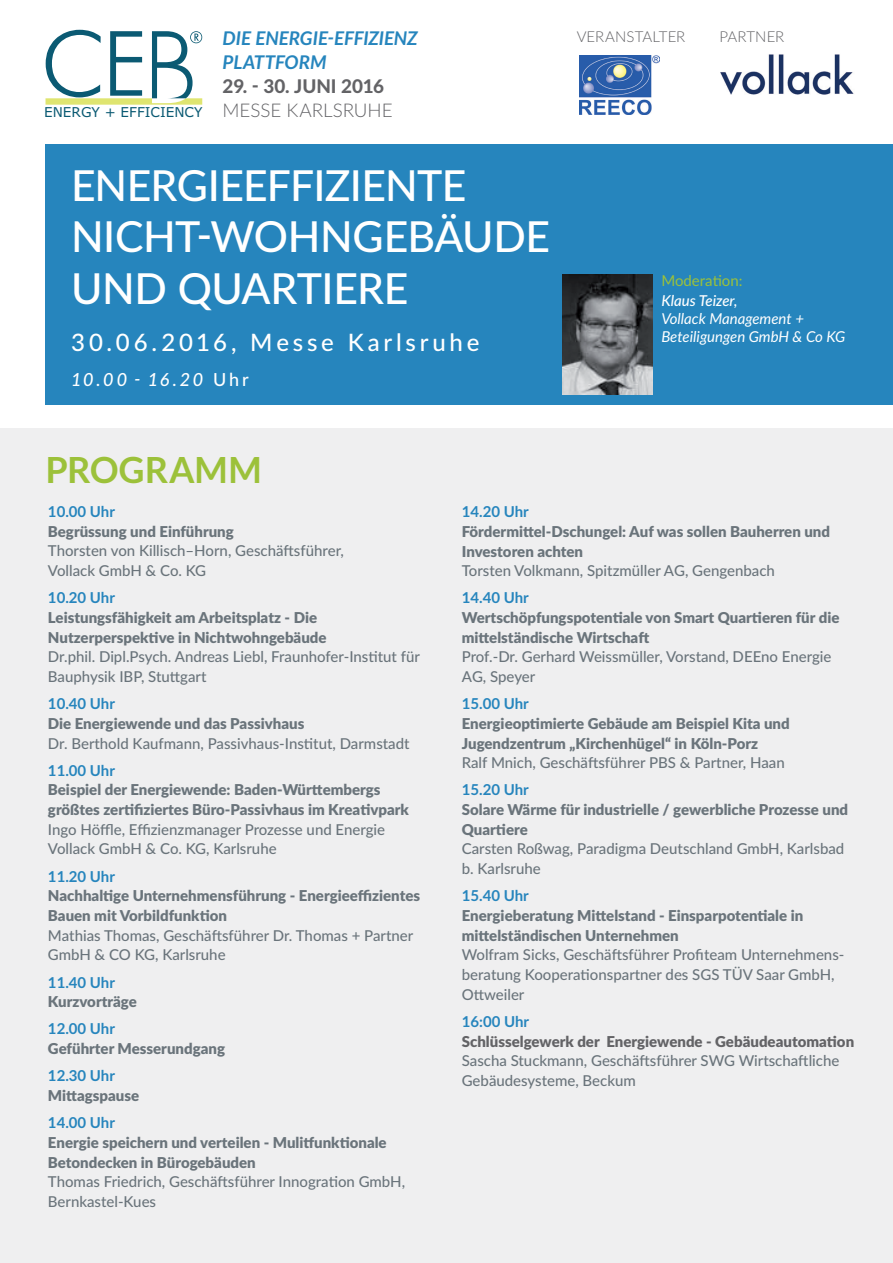
<style>
.page{position:relative;width:893px;height:1263px;background:#fff}
.page>*{position:absolute;margin:0;border:0;box-sizing:border-box;transform-origin:0 0}
.t1{font:500 42.75px/51.3px "Lato";letter-spacing:-.015em;color:#fff}
.t2{font:700 36px "Lato";letter-spacing:-.005em;color:#9cc13a}
.t3{font:500 24px "Lato";letter-spacing:.155em;color:#fff}
.t4{font:italic 700 18.9px "Lato";letter-spacing:-.01em;color:#2685bd}
.t5{font:800 18.9px "Lato";color:#636366}
.t6{font:300 18.9px "Lato";letter-spacing:-.005em;color:#636366}
.t7{font:italic 500 18px "Lato";letter-spacing:.12em;color:#fff}
.t8{font:500 15px/19.6px "Lato";color:#6a747b}
.t9{font:900 15px/19.6px "Lato";color:#6a747b}
.t10{font:700 15px "Lato";color:#2685bd}
.t11{font:900 15px "Lato";color:#636366}
.t12{font:italic 15px/18px "Lato";color:#fff}
.t13{font:300 15px "Lato";letter-spacing:.005em;color:#636366}
.t14{font:italic 500 15px "Lato";color:#fff}
.t15{font:15px "Lato";color:#9cc13a}
.t16{font:13.65px "Verdana";color:#0b5a73}
.s1{font-style:normal}
</style>
<div class="page">
<div style="left:45px;top:144px;width:848px;height:260px;background:#2685bd"></div>
<div style="left:0;top:428px;width:893px;height:835px;background:#efeff0"></div>
<svg style="left:46px;top:30px;width:156px;height:75px"></svg>
<img style="left:580px;top:55px;width:79px;height:59px">
<img style="left:720px;top:54px;width:134px;height:41px">
<img style="left:562px;top:274px;width:90px;height:121px">
<p class="t16" style="left:44px;top:103px;width:160px">ENERGY + EFFICIENCY</p>
<p class="t4" style="left:223px;top:24px;width:197px">DIE ENERGIE-EFFIZIENZ</p>
<p class="t13" style="left:577px;top:26px;width:110px">VERANSTALTER</p>
<p class="t13" style="left:719px;top:26px;width:66px">PARTNER</p>
<p class="t4" style="left:223px;top:48px;width:105px">PLATTFORM</p>
<p class="t5" style="left:223px;top:72px;width:163px">29. - 30. JUNI 2016</p>
<p class="t6" style="left:223px;top:97px;width:171px">MESSE KARLSRUHE</p>
<h1 class="t1" style="left:71px;top:158px;width:481px">ENERGIEEFFIZIENTE<br>NICHT-WOHNGEBÄUDE<br>UND QUARTIERE</h1>
<h3 class="t3" style="left:71px;top:325px;width:410px">30.06.2016, Messe Karlsruhe</h3>
<p class="t7" style="left:71px;top:366px;width:179px">10.00 - 16.20 <span class="s1">Uhr</span></p>
<h2 class="t2" style="left:45px;top:443px;width:218px">PROGRAMM</h2>
<p class="t15" style="left:661px;top:270px;width:83px">Moderation:</p>
<p class="t14" style="left:661px;top:289px;width:78px">Klaus Teizer,</p>
<p class="t12" style="left:661px;top:308px;width:185px">Vollack Management +<br>Beteiligungen GmbH &amp; Co KG</p>
<p class="t10" style="left:48px;top:500px;width:69px">10.00 Uhr</p>
<p class="t9" style="left:48px;top:521px;width:187px">Begrüssung und Einführung</p>
<p class="t8" style="left:48px;top:540px;width:298px">Thorsten von Killisch–Horn, Geschäftsführer,<br>Vollack GmbH &amp; Co. KG</p>
<p class="t10" style="left:48px;top:587px;width:69px">10.20 Uhr</p>
<p class="t9" style="left:48px;top:607px;width:280px">Leistungsfähigkeit am Arbeitsplatz - Die<br>Nutzerperspektive in Nichtwohngebäude</p>
<p class="t8" style="left:48px;top:646px;width:373px">Dr.phil. Dipl.Psych. Andreas Liebl, Fraunhofer-Institut für<br>Bauphysik IBP, Stuttgart</p>
<p class="t10" style="left:48px;top:693px;width:69px">10.40 Uhr</p>
<p class="t9" style="left:48px;top:713px;width:258px">Die Energiewende und das Passivhaus</p>
<p class="t8" style="left:48px;top:733px;width:363px">Dr. Berthold Kaufmann, Passivhaus-Institut, Darmstadt</p>
<p class="t10" style="left:48px;top:759px;width:69px">11.00 Uhr</p>
<p class="t9" style="left:48px;top:779px;width:362px">Beispiel der Energiewende: Baden-Württembergs größtes zertifiziertes Büro-Passivhaus im Kreativpark</p>
<p class="t8" style="left:48px;top:819px;width:339px">Ingo Höffle, Effizienzmanager Prozesse und Energie<br>Vollack GmbH &amp; Co. KG, Karlsruhe</p>
<p class="t10" style="left:48px;top:865px;width:69px">11.20 Uhr</p>
<p class="t9" style="left:48px;top:885px;width:374px">Nachhaltige Unternehmensführung - Energieeffizientes<br>Bauen mit Vorbildfunktion</p>
<p class="t8" style="left:48px;top:925px;width:367px">Mathias Thomas, Geschäftsführer Dr. Thomas + Partner<br>GmbH &amp; CO KG, Karlsruhe</p>
<p class="t10" style="left:48px;top:971px;width:69px">11.40 Uhr</p>
<p class="t9" style="left:48px;top:991px;width:90px">Kurzvorträge</p>
<p class="t10" style="left:48px;top:1018px;width:69px">12.00 Uhr</p>
<p class="t9" style="left:48px;top:1038px;width:179px">Geführter Messerundgang</p>
<p class="t10" style="left:48px;top:1065px;width:69px">12.30 Uhr</p>
<p class="t9" style="left:48px;top:1085px;width:93px">Mittagspause</p>
<p class="t10" style="left:48px;top:1112px;width:69px">14.00 Uhr</p>
<p class="t9" style="left:48px;top:1132px;width:340px">Energie speichern und verteilen - Mulitfunktionale<br>Betondecken in Bürogebäuden</p>
<p class="t8" style="left:48px;top:1171px;width:359px">Thomas Friedrich, Geschäftsführer Innogration GmbH,<br>Bernkastel-Kues</p>
<p class="t10" style="left:462px;top:501px;width:69px">14.20 Uhr</p>
<p class="t9" style="left:462px;top:521px;width:370px">Fördermittel-Dschungel: Auf was sollen Bauherren und<br>Investoren achten</p>
<p class="t8" style="left:462px;top:560px;width:315px">Torsten Volkmann, Spitzmüller AG, Gengenbach</p>
<p class="t10" style="left:462px;top:587px;width:69px">14.40 Uhr</p>
<p class="t9" style="left:462px;top:607px;width:379px">Wertschöpfungspotentiale von Smart Quartieren für die mittelständische Wirtschaft</p>
<p class="t8" style="left:462px;top:646px;width:371px">Prof.-Dr. Gerhard Weissmüller, Vorstand, DEEno Energie<br>AG, Speyer</p>
<p class="t10" style="left:462px;top:693px;width:69px">15.00 Uhr</p>
<p class="t9" style="left:462px;top:713px;width:329px">Energieoptimierte Gebäude am Beispiel Kita und<br>Jugendzentrum „Kirchenhügel“ in Köln-Porz</p>
<p class="t8" style="left:462px;top:752px;width:324px">Ralf Mnich, Geschäftsführer PBS &amp; Partner, Haan</p>
<p class="t10" style="left:462px;top:779px;width:69px">15.20 Uhr</p>
<p class="t9" style="left:462px;top:799px;width:388px">Solare Wärme für industrielle / gewerbliche Prozesse und<br>Quartiere</p>
<p class="t8" style="left:462px;top:838px;width:384px">Carsten Roßwag, Paradigma Deutschland GmbH, Karlsbad b. Karlsruhe</p>
<p class="t10" style="left:462px;top:885px;width:69px">15.40 Uhr</p>
<p class="t9" style="left:462px;top:905px;width:343px">Energieberatung Mittelstand - Einsparpotentiale in mittelständischen Unternehmen</p>
<p class="t8" style="left:462px;top:944px;width:384px">Wolfram Sicks, Geschäftsführer Profiteam Unternehmens&shy;beratung Kooperationspartner des SGS TÜV Saar GmbH,<br>Ottweiler</p>
<p class="t10" style="left:462px;top:1010px;width:69px">16:00 Uhr</p>
<p class="t11" style="left:462px;top:1030px;width:394px">Schlüsselgewerk der Energiewende - Gebäudeautomation</p>
<p class="t8" style="left:462px;top:1050px;width:379px">Sascha Stuckmann, Geschäftsführer SWG Wirtschaftliche<br>Gebäudesysteme, Beckum</p>
</div>
